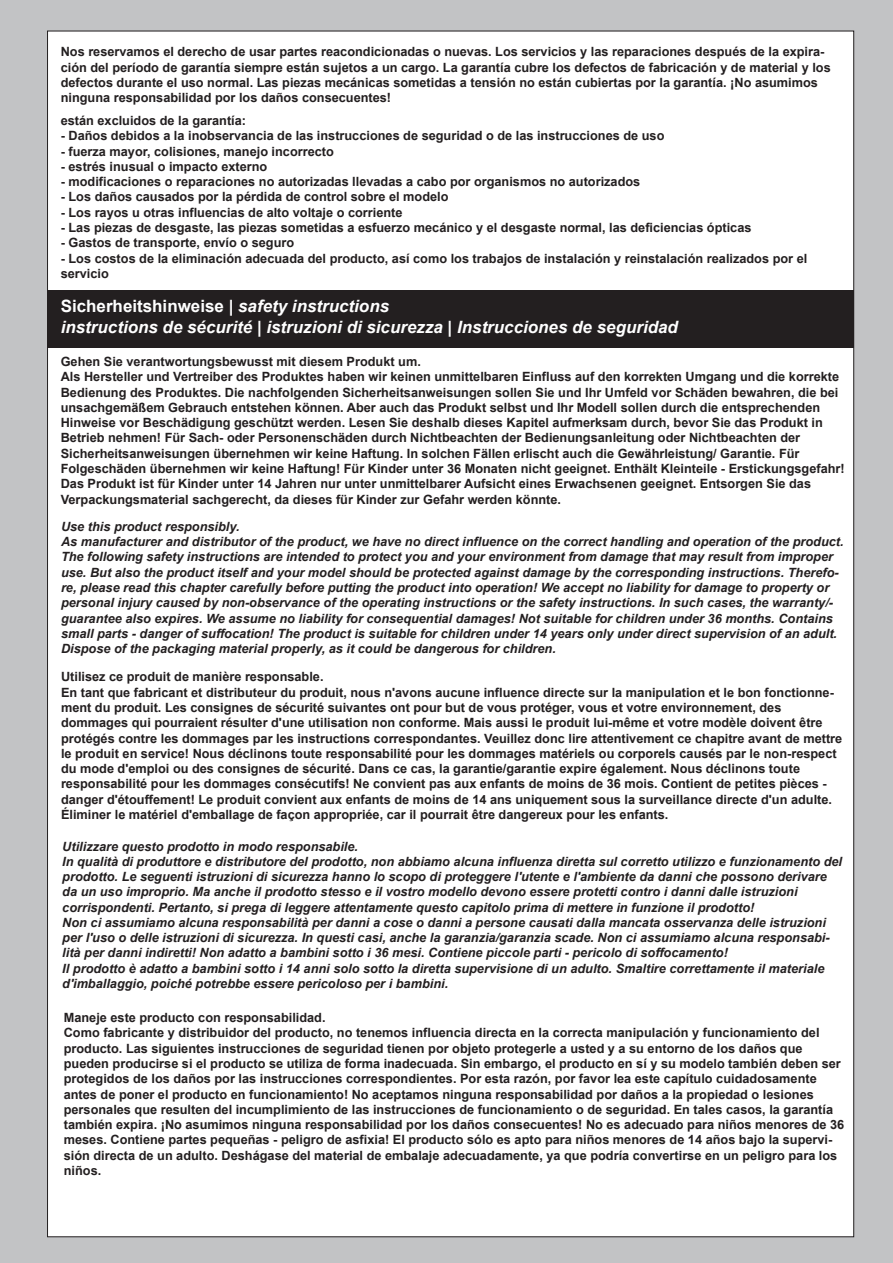
<style>
.page{position:relative;width:893px;height:1263px;background:#c2c3c5}
.page>*{position:absolute;margin:0;border:0;box-sizing:border-box;transform-origin:0 0}
.t1{font:italic 700 16.95px/20.4px "Arial";color:#fff}
.t2{font:700 12.75px/15.3px "Arial";color:#231f20}
.t3{font:italic 700 12.75px/15.3px "Arial";color:#231f20}
.s1{font-style:normal}
</style>
<div class="page">
<div style="left:47px;top:31px;width:807px;height:1206px;background:#fff;border:1px solid #231f20"></div>
<div style="left:48px;top:290px;width:806px;height:57px;background:#231f20"></div>
<p class="t2" style="left:61px;top:45px;width:771px">Nos reservamos el derecho de usar partes reacondicionadas o nuevas. Los servicios y las reparaciones después de la expira&shy;ción del período de garantía siempre están sujetos a un cargo. La garantía cubre los defectos de fabricación y de material y los defectos durante el uso normal. Las piezas mecánicas sometidas a tensión no están cubiertas por la garantía. ¡No asumimos ninguna responsabilidad por los daños consecuentes!</p>
<p class="t2" style="left:61px;top:114px;width:187px">están excluidos de la garantía:</p>
<p class="t2" style="left:61px;top:129px;width:605px">- Daños debidos a la inobservancia de las instrucciones de seguridad o de las instrucciones de uso</p>
<p class="t2" style="left:61px;top:145px;width:275px">- fuerza mayor, colisiones, manejo incorrecto</p>
<p class="t2" style="left:61px;top:160px;width:208px">- estrés inusual o impacto externo</p>
<p class="t2" style="left:61px;top:175px;width:581px">- modificaciones o reparaciones no autorizadas llevadas a cabo por organismos no autorizados</p>
<p class="t2" style="left:61px;top:190px;width:389px">- Los daños causados por la pérdida de control sobre el modelo</p>
<p class="t2" style="left:61px;top:206px;width:343px">- Los rayos u otras influencias de alto voltaje o corriente</p>
<p class="t2" style="left:61px;top:221px;width:692px">- Las piezas de desgaste, las piezas sometidas a esfuerzo mecánico y el desgaste normal, las deficiencias ópticas</p>
<p class="t2" style="left:61px;top:236px;width:235px">- Gastos de transporte, envío o seguro</p>
<p class="t2" style="left:61px;top:252px;width:748px">- Los costos de la eliminación adecuada del producto, así como los trabajos de instalación y reinstalación realizados por el servicio</p>
<h1 class="t1" style="left:61px;top:298px;width:619px"><span class="s1">Sicherheitshinweise |</span> safety instructions<br>instructions de sécurité <span class="s1">|</span> istruzioni di sicurezza <span class="s1">|</span> Instrucciones de seguridad</h1>
<p class="t2" style="left:61px;top:355px;width:785px">Gehen Sie verantwortungsbewusst mit diesem Produkt um.<br>Als Hersteller und Vertreiber des Produktes haben wir keinen unmittelbaren Einfluss auf den korrekten Umgang und die korrekte Bedienung des Produktes. Die nachfolgenden Sicherheitsanweisungen sollen Sie und Ihr Umfeld vor Schäden bewahren, die bei unsachgemäßem Gebrauch entstehen können. Aber auch das Produkt selbst und Ihr Modell sollen durch die entsprechenden Hinweise vor Beschädigung geschützt werden. Lesen Sie deshalb dieses Kapitel aufmerksam durch, bevor Sie das Produkt in Betrieb nehmen! Für Sach- oder Personenschäden durch Nichtbeachten der Bedienungsanleitung oder Nichtbeachten der Sicherheitsanweisungen übernehmen wir keine Haftung. In solchen Fällen erlischt auch die Gewährleistung/ Garantie. Für Folgeschäden übernehmen wir keine Haftung! Für Kinder unter 36 Monaten nicht geeignet. Enthält Kleinteile - Erstickungsgefahr!<br>Das Produkt ist für Kinder unter 14 Jahren nur unter unmittelbarer Aufsicht eines Erwachsenen geeignet. Entsorgen Sie das Verpackungsmaterial sachgerecht, da dieses für Kinder zur Gefahr werden könnte.</p>
<p class="t3" style="left:61px;top:520px;width:784px">Use this product responsibly.<br>As manufacturer and distributor of the product, we have no direct influence on the correct handling and operation of the product.<br>The following safety instructions are intended to protect you and your environment from damage that may result from improper use. But also the product itself and your model should be protected against damage by the corresponding instructions. Therefo&shy;re, please read this chapter carefully before putting the product into operation! We accept no liability for damage to property or personal injury caused by non-observance of the operating instructions or the safety instructions. In such cases, the warranty/- guarantee also expires. We assume no liability for consequential damages! Not suitable for children under 36 months. Contains small parts - danger of suffocation! The product is suitable for children under 14 years only under direct supervision of an adult.<br>Dispose of the packaging material properly, as it could be dangerous for children.</p>
<p class="t2" style="left:61px;top:670px;width:783px">Utilisez ce produit de manière responsable.<br>En tant que fabricant et distributeur du produit, nous n'avons aucune influence directe sur la manipulation et le bon fonctionne&shy;ment du produit. Les consignes de sécurité suivantes ont pour but de vous protéger, vous et votre environnement, des dommages qui pourraient résulter d'une utilisation non conforme. Mais aussi le produit lui-même et votre modèle doivent être protégés contre les dommages par les instructions correspondantes. Veuillez donc lire attentivement ce chapitre avant de mettre le produit en service! Nous déclinons toute responsabilité pour les dommages matériels ou corporels causés par le non-respect du mode d'emploi ou des consignes de sécurité. Dans ce cas, la garantie/garantie expire également. Nous déclinons toute responsabilité pour les dommages consécutifs! Ne convient pas aux enfants de moins de 36 mois. Contient de petites pièces - danger d'étouffement! Le produit convient aux enfants de moins de 14 ans uniquement sous la surveillance directe d'un adulte.<br>Éliminer le matériel d'emballage de façon appropriée, car il pourrait être dangereux pour les enfants.</p>
<p class="t3" style="left:62px;top:839px;width:781px">Utilizzare questo prodotto in modo responsabile.<br>In qualità di produttore e distributore del prodotto, non abbiamo alcuna influenza diretta sul corretto utilizzo e funzionamento del prodotto. Le seguenti istruzioni di sicurezza hanno lo scopo di proteggere l'utente e l'ambiente da danni che possono derivare da un uso improprio. Ma anche il prodotto stesso e il vostro modello devono essere protetti contro i danni dalle istruzioni corrispondenti. Pertanto, si prega di leggere attentamente questo capitolo prima di mettere in funzione il prodotto!<br>Non ci assumiamo alcuna responsabilità per danni a cose o danni a persone causati dalla mancata osservanza delle istruzioni per l'uso o delle istruzioni di sicurezza. In questi casi, anche la garanzia/garanzia scade. Non ci assumiamo alcuna responsabi&shy;lità per danni indiretti! Non adatto a bambini sotto i 36 mesi. Contiene piccole parti - pericolo di soffocamento!<br>Il prodotto è adatto a bambini sotto i 14 anni solo sotto la diretta supervisione di un adulto. Smaltire correttamente il materiale d'imballaggio, poiché potrebbe essere pericoloso per i bambini.</p>
<p class="t2" style="left:64px;top:1011px;width:782px">Maneje este producto con responsabilidad.<br>Como fabricante y distribuidor del producto, no tenemos influencia directa en la correcta manipulación y funcionamiento del producto. Las siguientes instrucciones de seguridad tienen por objeto protegerle a usted y a su entorno de los daños que pueden producirse si el producto se utiliza de forma inadecuada. Sin embargo, el producto en sí y su modelo también deben ser protegidos de los daños por las instrucciones correspondientes. Por esta razón, por favor lea este capítulo cuidadosamente antes de poner el producto en funcionamiento! No aceptamos ninguna responsabilidad por daños a la propiedad o lesiones personales que resulten del incumplimiento de las instrucciones de funcionamiento o de seguridad. En tales casos, la garantía también expira. ¡No asumimos ninguna responsabilidad por los daños consecuentes! No es adecuado para niños menores de 36 meses. Contiene partes pequeñas - peligro de asfixia! El producto sólo es apto para niños menores de 14 años bajo la supervi&shy;sión directa de un adulto. Deshágase del material de embalaje adecuadamente, ya que podría convertirse en un peligro para los niños.</p>
</div>
